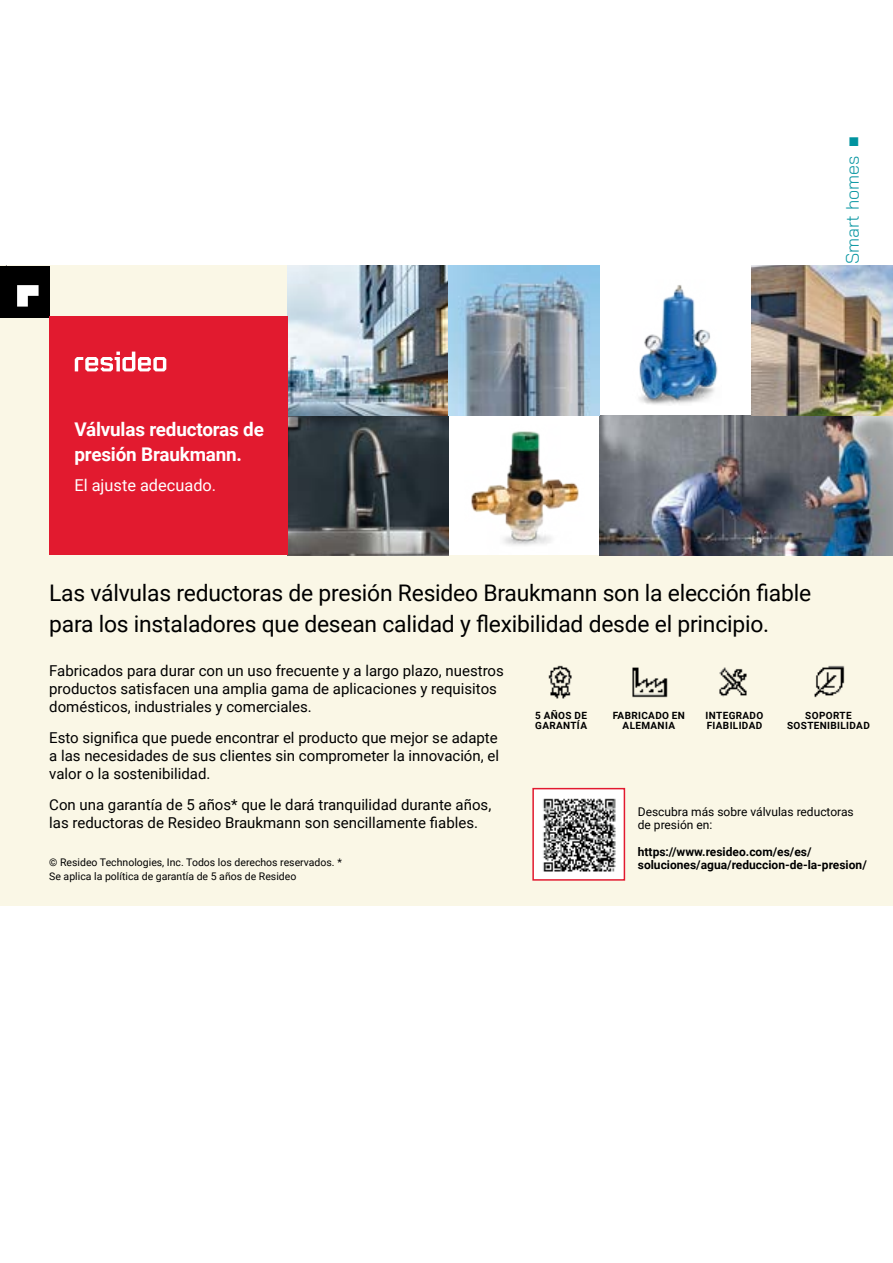
<style>
.page{position:relative;width:893px;height:1263px;background:#fff}
.page>*{position:absolute;margin:0;border:0;box-sizing:border-box;transform-origin:0 0}
.t1{font:22.8px/31px "Roboto";letter-spacing:-.01em;color:#000}
.t2{font:700 18.9px/24.6px "Roboto";letter-spacing:-.01em;color:#fff}
.t3{font:300 18px "Bai Jamjuree";color:#00939f}
.t4{font:16.35px "Roboto";color:#fff}
.t5{font:15px/18px "Roboto";color:#000}
.t6{font:700 12px "Roboto";color:#000}
.t7{font:12px/13.5px "Roboto";color:#000}
.t8{font:10.5px "Roboto";color:#000}
.t9{font:700 10.05px/10.1px "Roboto";letter-spacing:.035em;color:#000}
.s1{font-weight:500}
.s2{font-weight:400}
</style>
<div class="page">
<div style="left:0;top:555px;width:893px;height:350px;background:#faf7e6"></div>
<div style="left:0;top:266px;width:329px;height:439px;background:#faf7e6"></div>
<img style="left:471px;top:431px;width:108px;height:115px">
<img style="left:600px;top:415px;width:293px;height:140px">
<img style="left:639px;top:285px;width:79px;height:120px">
<img style="left:288px;top:415px;width:160px;height:140px">
<img style="left:288px;top:266px;width:312px;height:149px">
<div style="left:0;top:266px;width:49px;height:51px;background:#000"></div>
<svg style="left:17px;top:285px;width:22px;height:22px"></svg>
<img style="left:752px;top:266px;width:141px;height:149px">
<div style="left:533px;top:789px;width:91px;height:91px;background:#fff"></div>
<img style="left:543px;top:798px;width:73px;height:74px">
<div style="left:532px;top:788px;width:93px;height:93px;border:2px solid #e21a2f"></div>
<div style="left:49px;top:317px;width:239px;height:238px;background:#e21a2f"></div>
<svg style="left:75px;top:352px;width:91px;height:19px"></svg>
<img style="left:632px;top:667px;width:36px;height:31px">
<img style="left:548px;top:665px;width:24px;height:34px">
<img style="left:719px;top:667px;width:28px;height:30px">
<img style="left:814px;top:665px;width:31px;height:33px">
<p class="t3" style="left:837px;top:279px;width:145px;rotate:-90deg"><span class="s1">»</span> Smart homes <span class="s2">■</span></p>
<p class="t2" style="left:74px;top:416px;width:191px">Válvulas reductoras de presión Braukmann.</p>
<p class="t4" style="left:74px;top:474px;width:143px">El ajuste adecuado.</p>
<h1 class="t1" style="left:49px;top:576px;width:763px">Las válvulas reductoras de presión Resideo Braukmann son la elección fiable para los instaladores que desean calidad y flexibilidad desde el principio.</h1>
<p class="t5" style="left:49px;top:661px;width:456px">Fabricados para durar con un uso frecuente y a largo plazo, nuestros productos satisfacen una amplia gama de aplicaciones y requisitos domésticos, industriales y comerciales.</p>
<p class="t5" style="left:49px;top:728px;width:451px;text-align:justify">Esto significa que puede encontrar el producto que mejor se adapte a las necesidades de sus clientes sin comprometer la innovación, el valor o la sostenibilidad.</p>
<p class="t5" style="left:49px;top:795px;width:444px">Con una garantía de 5 años* que le dará tranquilidad durante años, las reductoras de Resideo Braukmann son sencillamente fiables.</p>
<p class="t9" style="left:535px;top:710px;width:53px">5 AÑOS DE<br>GARANTÍA</p>
<p class="t9" style="left:613px;top:710px;width:74px;text-align:center">FABRICADO EN<br>ALEMANIA</p>
<p class="t9" style="left:706px;top:710px;width:59px">INTEGRADO<br>FIABILIDAD</p>
<p class="t9" style="left:787px;top:710px;width:84px;text-align:center">SOPORTE<br>SOSTENIBILIDAD</p>
<p class="t7" style="left:638px;top:804px;width:217px">Descubra más sobre válvulas reductoras de presión en:</p>
<p class="t6" style="left:638px;top:843px;width:175px">https://www.resideo.com/es/es/</p>
<p class="t8" style="left:49px;top:855px;width:294px">© Resideo Technologies, Inc. Todos los derechos reservados. *</p>
<p class="t6" style="left:638px;top:856px;width:230px">soluciones/agua/reduccion-de-la-presion/</p>
<p class="t8" style="left:49px;top:869px;width:249px">Se aplica la política de garantía de 5 años de Resideo</p>
</div>
